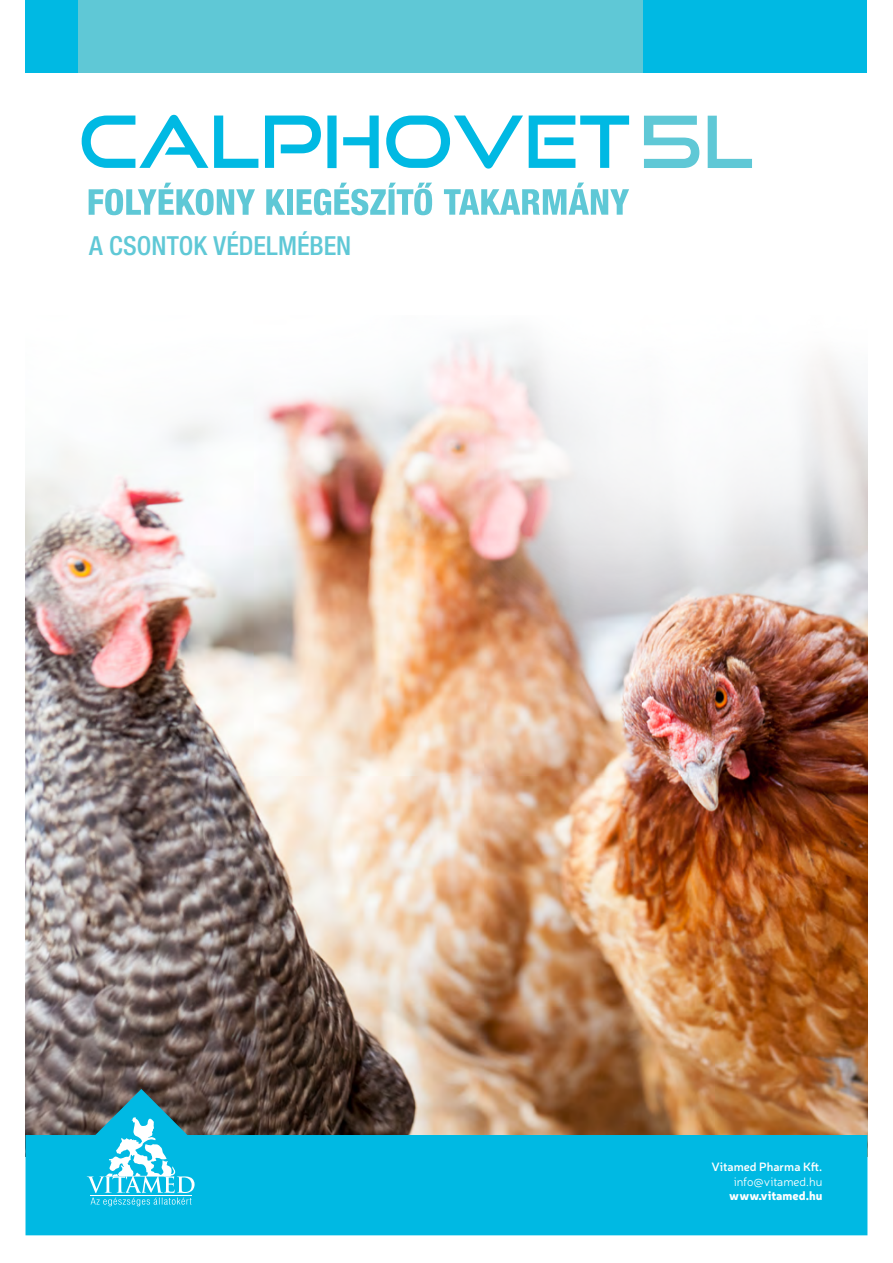
<style>
.page{position:relative;width:893px;height:1263px;background:#fff}
.page>*{position:absolute;margin:0;border:0;box-sizing:border-box;transform-origin:0 0}
.t1{font:500 condensed 26.25px "Helvetica Neue LT Pro";color:#5fc8d6}
.t2{font:600 12px "Neris";color:#fff}
.t3{font:300 12px "Neris";color:#fff}
.t4{font:900 12px "Neris";color:#fff}
</style>
<div class="page">
<img style="left:26px;top:333px;width:841px;height:756px">
<div style="left:26px;top:0;width:841px;height:72px;background:#00b9e3"></div>
<div style="left:78px;top:0;width:564px;height:72px;background:#5fc8d6"></div>
<svg style="left:82px;top:115px;width:126px;height:53px"></svg>
<svg style="left:214px;top:116px;width:44px;height:52px"></svg>
<svg style="left:265px;top:116px;width:56px;height:52px"></svg>
<svg style="left:327px;top:116px;width:52px;height:52px"></svg>
<svg style="left:386px;top:116px;width:137px;height:53px"></svg>
<svg style="left:529px;top:116px;width:100px;height:52px"></svg>
<svg style="left:89px;top:183px;width:166px;height:32px"></svg>
<svg style="left:266px;top:189px;width:19px;height:26px"></svg>
<div style="left:287px;top:189px;width:6px;height:26px;background:#5fc8d6"></div>
<svg style="left:297px;top:183px;width:135px;height:32px"></svg>
<svg style="left:444px;top:183px;width:185px;height:32px"></svg>
<svg style="left:644px;top:116px;width:55px;height:52px"></svg>
<svg style="left:708px;top:116px;width:44px;height:52px"></svg>
<svg style="left:26px;top:1089px;width:841px;height:146px;background:#2b9eb1"></svg>
<svg style="left:87px;top:1117px;width:108px;height:89px"></svg>
<p class="t1" style="left:89px;top:230px;width:264px">A CSONTOK VÉDELMÉBEN</p>
<p class="t2" style="left:711px;top:1159px;width:112px">Vitamed Pharma Kft.</p>
<p class="t3" style="left:734px;top:1174px;width:90px">info@vitamed.hu</p>
<p class="t4" style="left:729px;top:1187px;width:95px">www.vitamed.hu</p>
</div>
